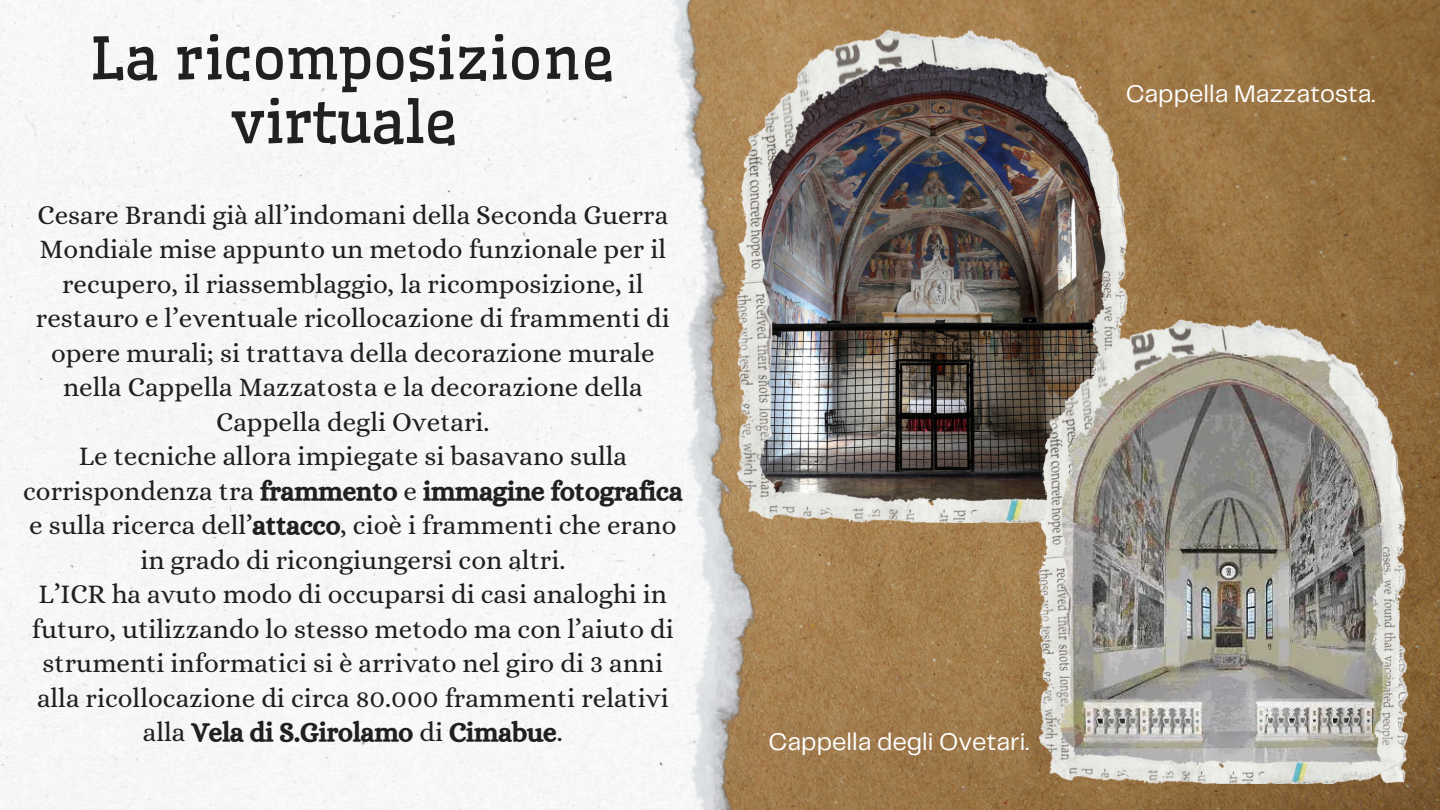
<style>
.page{position:relative;width:1440px;height:810px;background:#fff}
.page>*{position:absolute;margin:0;border:0;box-sizing:border-box;transform-origin:0 0}
.t1{font:58px/63.7px "Wellfleet";color:#202020;text-align:center}
.t2{font:27px/34.5px "Alice";color:#202020;text-align:center}
.t3{font:27px "CA Generated";color:#202020}
.t4{font:25px "Telegraf";color:#fff}
.s1{font-family:"Alice"}
.s2{font-family:"CA Generated"}
</style>
<div class="page">
<img style="left:754px;top:0;width:686px;height:810px">
<img style="left:754px;top:25px;width:378px;height:497px">
<img style="left:0;top:0;width:754px;height:810px">
<img style="left:1036px;top:315px;width:375px;height:468px">
<h1 class="t1" style="left:91px;top:27px;width:526px">La ricomposizione virtuale</h1>
<p class="t2" style="left:36px;top:199px;width:635px">Cesare Brandi già all’indomani della Seconda Guerra Mondiale mise appunto un metodo funzionale per il recupero, il riassemblaggio, la ricomposizione, il restauro e l’eventuale ricollocazione di frammenti di opere murali; si trattava della decorazione murale nella Cappella Mazzatosta e la decorazione della Cappella degli Ovetari.<br>Le tecniche allora impiegate si basavano sulla</p>
<p class="t3" style="left:23px;top:476px;width:661px"><span class="s1">corrispondenza tra</span> frammento <span class="s1">e</span> immagine fotografica</p>
<p class="t2" style="left:29px;top:510px;width:649px">e sulla ricerca dell’<span class="s2">attacco</span>, cioè i frammenti che erano in grado di ricongiungersi con altri.<br>L’ICR ha avuto modo di occuparsi di casi analoghi in futuro, utilizzando lo stesso metodo ma con l’aiuto di strumenti informatici si è arrivato nel giro di 3 anni alla ricollocazione di circa 80.000 frammenti relativi</p>
<p class="t3" style="left:143px;top:718px;width:421px"><span class="s1">alla</span> Vela di S.Girolamo <span class="s1">di</span> Cimabue<span class="s1">.</span></p>
<p class="t4" style="left:769px;top:725px;width:262px">Cappella degli Ovetari.</p>
<p class="t4" style="left:1126px;top:77px;width:251px">Cappella Mazzatosta.</p>
</div>
